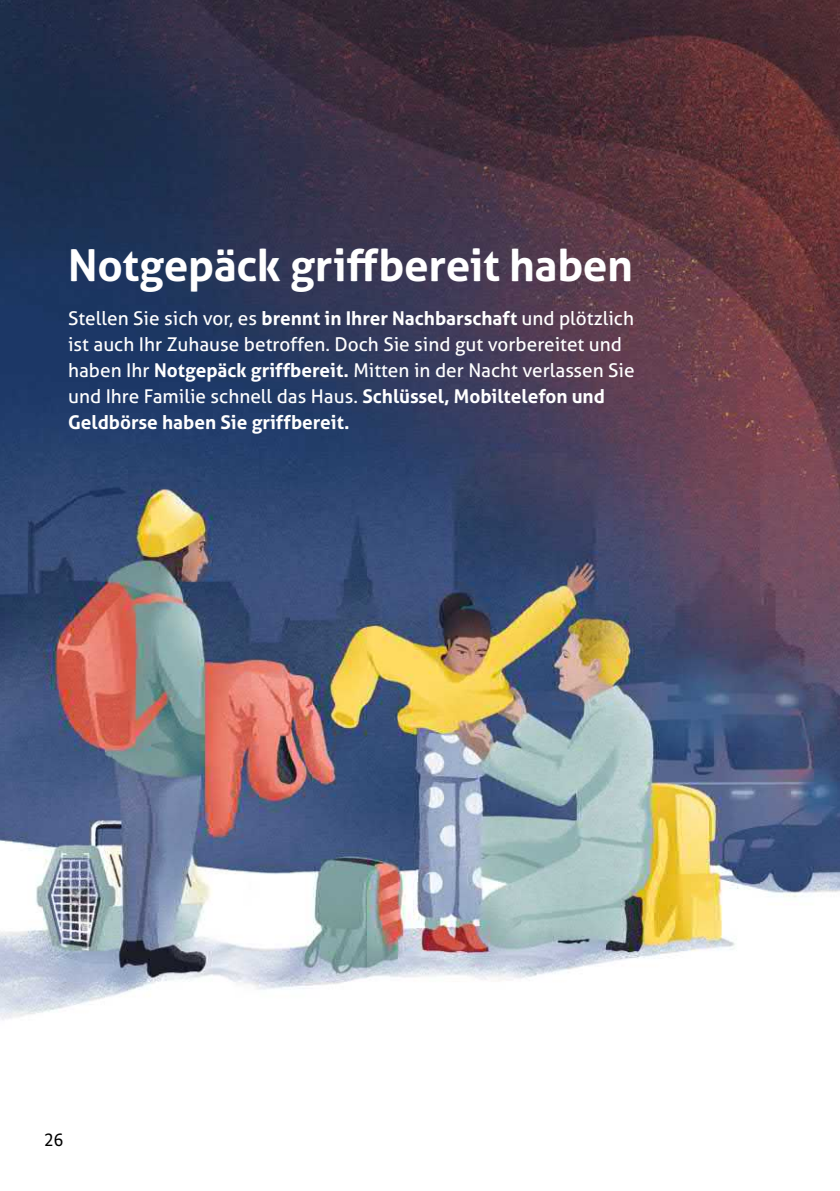
<style>
.page{position:relative;width:840px;height:1191px;background:#fff}
.page>*{position:absolute;margin:0;border:0;box-sizing:border-box;transform-origin:0 0}
.t1{font:700 44px "Aller";letter-spacing:-.01em;color:#fff}
.t2{font:19px/26px "Aller";color:#fff}
.t3{font:19px "Bundes Sans";color:#000}
.s1{font-weight:700}
</style>
<div class="page">
<img style="left:0;top:0;width:839px;height:1020px">
<h1 class="t1" style="left:68px;top:238px;width:566px">Notgepäck griffbereit haben</h1>
<p class="t2" style="left:68px;top:305px;width:567px">Stellen Sie sich vor, es <span class="s1">brennt in Ihrer Nachbarschaft</span> und plötzlich ist auch Ihr Zuhause betroffen. Doch Sie sind gut vorbereitet und haben Ihr <span class="s1">Notgepäck griffbereit.</span> Mitten in der Nacht verlassen Sie und Ihre Familie schnell das Haus. <span class="s1">Schlüssel, Mobiltelefon und Geldbörse haben Sie griffbereit.</span></p>
<p class="t3" style="left:44px;top:1127px;width:20px">26</p>
</div>
